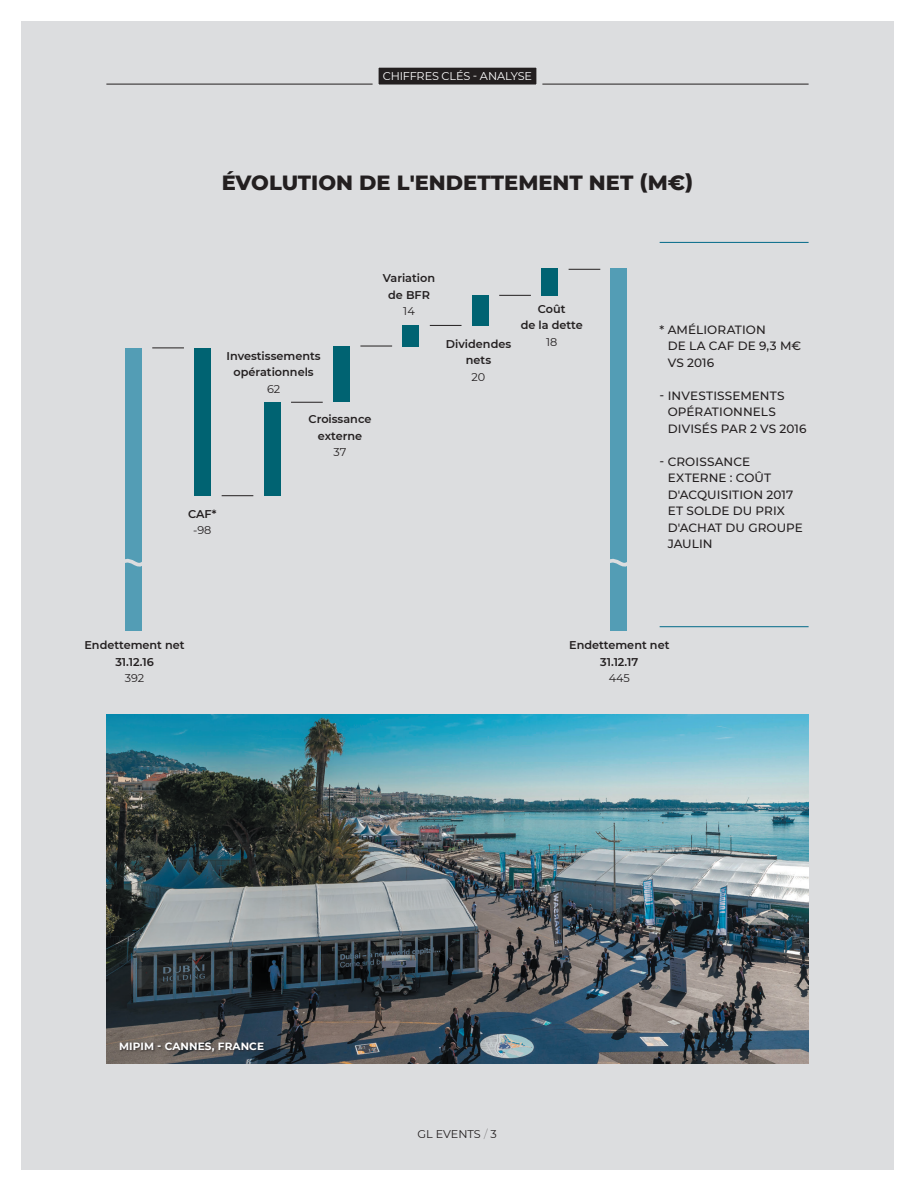
<style>
.page{position:relative;width:915px;height:1191px;background:#fff}
.page>*{position:absolute;margin:0;border:0;box-sizing:border-box;transform-origin:0 0}
.t1{font:800 21px "Montserrat";color:#231f20}
.t2{font:500 12px/16.5px "Montserrat";letter-spacing:.01em;color:#231f20}
.t3{font:600 11.25px/16.5px "Montserrat";color:#231f20;text-align:center}
.t4{font:11.25px "Montserrat";color:#231f20}
.t5{font:11.25px "Montserrat";letter-spacing:-.01em;color:#fff}
.t6{font:700 10.5px "Montserrat";letter-spacing:.01em;color:#fff}
.s1{font-weight:100}
</style>
<div class="page">
<div style="left:21px;top:21px;width:872px;height:1148px;background:#dcdddf"></div>
<img style="left:106px;top:715px;width:702px;height:348px">
<div style="left:119px;top:1041px;width:147px;height:13px;background:#231f20;opacity:.75"></div>
<hr style="left:659px;top:242px;width:149px;height:1px;background:#016988">
<hr style="left:659px;top:626px;width:149px;height:1px;background:#016988">
<div style="left:125px;top:348px;width:17px;height:282px;background:#539db5"></div>
<div style="left:195px;top:348px;width:16px;height:147px;background:#006372"></div>
<div style="left:264px;top:402px;width:16px;height:93px;background:#006372"></div>
<div style="left:333px;top:346px;width:16px;height:56px;background:#006372"></div>
<div style="left:403px;top:325px;width:16px;height:21px;background:#006372"></div>
<div style="left:472px;top:295px;width:16px;height:30px;background:#006372"></div>
<div style="left:541px;top:268px;width:16px;height:27px;background:#006372"></div>
<div style="left:610px;top:268px;width:17px;height:362px;background:#539db5"></div>
<hr style="left:152px;top:348px;width:32px;height:1px;background:#231f20">
<hr style="left:221px;top:495px;width:32px;height:1px;background:#231f20">
<hr style="left:291px;top:402px;width:31px;height:1px;background:#231f20">
<hr style="left:360px;top:346px;width:32px;height:1px;background:#231f20">
<hr style="left:429px;top:325px;width:32px;height:1px;background:#231f20">
<hr style="left:499px;top:295px;width:31px;height:1px;background:#231f20">
<hr style="left:568px;top:269px;width:32px;height:1px;background:#231f20">
<svg style="left:125px;top:558px;width:17px;height:9px"></svg>
<svg style="left:610px;top:558px;width:17px;height:9px"></svg>
<hr style="left:106px;top:84px;width:702px;height:1px;background:#231f20">
<div style="left:375px;top:65px;width:164px;height:22px;background:#231f20"></div>
<div style="left:372px;top:62px;width:170px;height:28px;border:6px solid #dcdddf"></div>
<p class="t5" style="left:383px;top:68px;width:151px">CHIFFRES CLÉS - ANALYSE</p>
<h1 class="t1" style="left:222px;top:168px;width:473px">ÉVOLUTION DE L'ENDETTEMENT NET (M€)</h1>
<p class="t3" style="left:226px;top:347px;width:96px">Investissements opérationnels</p>
<p class="t4" style="left:267px;top:381px;width:15px">62</p>
<p class="t3" style="left:308px;top:410px;width:64px">Croissance externe</p>
<p class="t4" style="left:333px;top:444px;width:14px">37</p>
<p class="t3" style="left:383px;top:270px;width:54px">Variation de BFR</p>
<p class="t4" style="left:403px;top:304px;width:13px">14</p>
<p class="t3" style="left:520px;top:300px;width:63px">Coût<br>de la dette</p>
<p class="t4" style="left:546px;top:334px;width:13px">18</p>
<p class="t3" style="left:445px;top:335px;width:67px">Dividendes nets</p>
<p class="t4" style="left:471px;top:369px;width:15px">20</p>
<p class="t3" style="left:188px;top:505px;width:30px">CAF*</p>
<p class="t4" style="left:193px;top:522px;width:20px">-98</p>
<p class="t2" style="left:667px;top:320px;width:135px;text-indent:-8px">* AMÉLIORATION<br>DE LA CAF DE 9,3 M€<br>VS 2016</p>
<p class="t2" style="left:667px;top:386px;width:140px;text-indent:-8px">- INVESTISSEMENTS<br>OPÉRATIONNELS<br>DIVISÉS PAR 2 VS 2016</p>
<p class="t2" style="left:667px;top:452px;width:137px;text-indent:-8px">- CROISSANCE<br>EXTERNE : COÛT<br>D'ACQUISITION 2017<br>ET SOLDE DU PRIX<br>D'ACHAT DU GROUPE<br>JAULIN</p>
<p class="t3" style="left:84px;top:636px;width:102px">Endettement net<br>31.12.16</p>
<p class="t4" style="left:125px;top:670px;width:21px">392</p>
<p class="t3" style="left:569px;top:636px;width:102px">Endettement net<br>31.12.17</p>
<p class="t4" style="left:608px;top:670px;width:23px">445</p>
<p class="t6" style="left:119px;top:1038px;width:146px">MIPIM - CANNES, FRANCE</p>
<p class="t4" style="left:417px;top:1126px;width:81px">GL EVENTS <span class="s1">/</span> 3</p>
</div>
